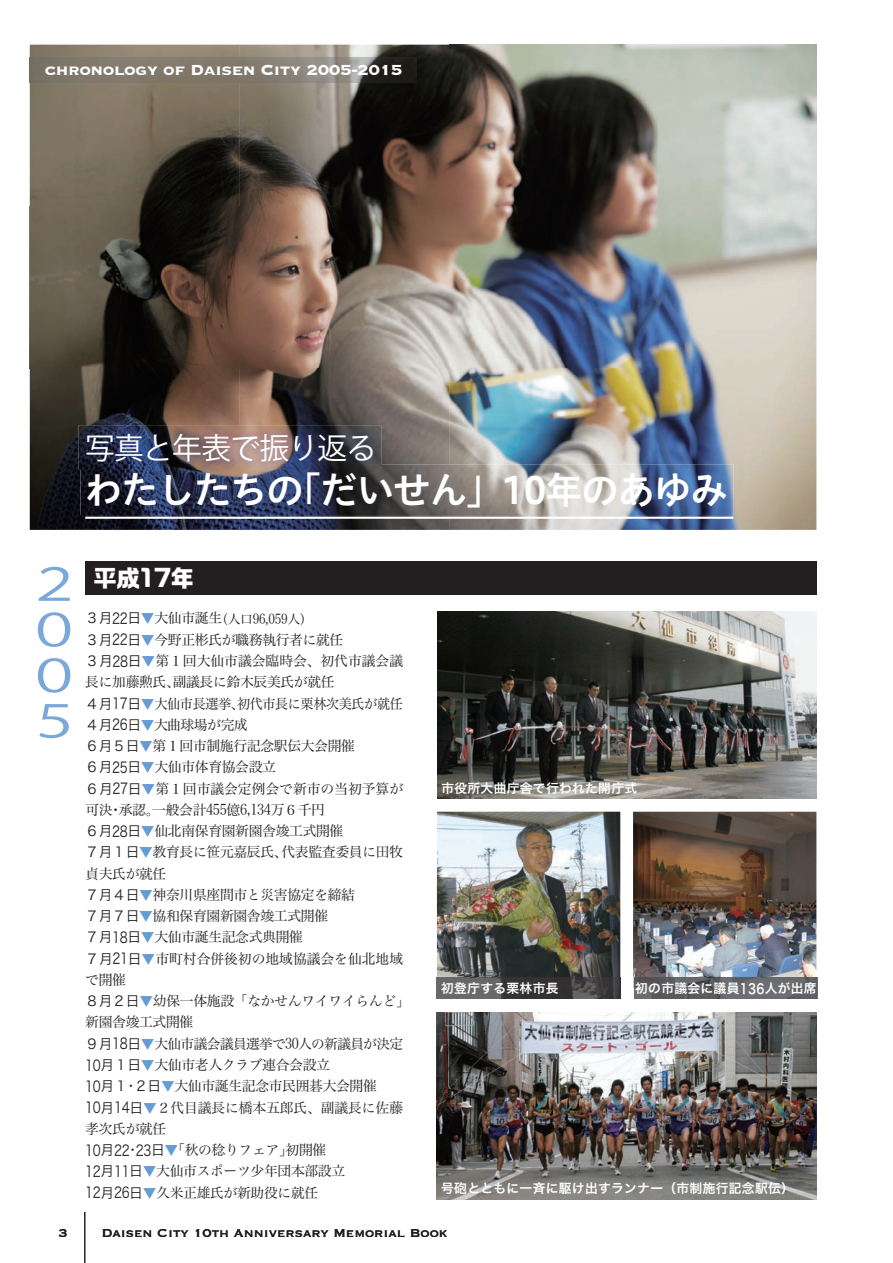
<style>
.page{position:relative;width:893px;height:1263px;background:#fff}
.page>*{position:absolute;margin:0;border:0;box-sizing:border-box;transform-origin:0 0}
.t1{font:44.7px/45.6px "Koz Go Pr 6 N";color:#7ba8d9;text-align:justify;scale:1.35 1}
.t2{font:37.2px "Hiragino UD Sans Std W6";letter-spacing:-.025em;color:#fff}
.t3{font:29.7px "Koz Go Pr 6 N";letter-spacing:-.025em;color:#fff}
.t4{font:700 23.4px "Ro G San Srf Std";letter-spacing:-.025em;color:#fff}
.t5{font:700 19.2px "Copperplate";letter-spacing:-.025em;color:#fff}
.t6{font:15px "Copperplate";color:#231f20}
.t7{font:13.8px/21.3px "Hira Min Pro W3";letter-spacing:-.025em;color:#231f20}
.t8{font:13.8px "Hira Min Pro W3";letter-spacing:-.005em;color:#231f20}
.t9{font:13.8px "Hira Min Pro W3";letter-spacing:-.025em;color:#231f20;scale:.81 1}
.t10{font:13.8px "Hira Kaku Pro N W3";color:#231f20}
.t11{font:13.8px "Hira Min Pro W3";letter-spacing:-.025em;color:#231f20;scale:.95 1}
.t12{font:12.75px "Hira Kaku Pro W6";letter-spacing:.025em;color:#fff}
.s1{font-family:"Hira Kaku Pro N W3"}
.s2{font-family:"Hira Kaku Pro N W3";font-size:14.85px}
.s3{color:#649cd3}
.s4{font-size:12.75px}
.s5{font-size:14.85px}
.s6{font-size:13.8px}
</style>
<div class="page">
<img style="left:30px;top:45px;width:786px;height:485px">
<img style="left:633px;top:812px;width:183px;height:178px">
<hr style="left:84px;top:1212px;width:1px;height:51px;background:#231f20">
<img style="left:437px;top:812px;width:183px;height:165px">
<hr style="left:816px;top:977px;width:2px;height:22px;background:#6c6d70">
<img style="left:634px;top:977px;width:182px;height:22px">
<img style="left:437px;top:977px;width:183px;height:22px">
<img style="left:80px;top:464px;width:653px;height:51px">
<img style="left:78px;top:425px;width:303px;height:45px">
<img style="left:80px;top:464px;width:301px;height:6px">
<hr style="left:85px;top:517px;width:648px;height:2px;background:#fff">
<img style="left:30px;top:57px;width:387px;height:26px">
<div style="left:85px;top:561px;width:732px;height:34px;background:#231f20"></div>
<img style="left:437px;top:611px;width:380px;height:187px">
<img style="left:437px;top:1012px;width:379px;height:187px">
<h3 class="t5" style="left:45px;top:58px;width:359px">chronology of Daisen City 2005-2015</h3>
<h3 class="t3" style="left:85px;top:431px;width:292px">写真と年表で振り返る</h3>
<h2 class="t2" style="left:284px;top:461px;width:445px">「だいせん」10年のあゆみ</h2>
<h2 class="t2" style="left:85px;top:461px;width:220px">わたしたちの</h2>
<h1 class="t1" style="left:24px;top:563px;width:36px">２<br>０<br>０<br>５</h1>
<p class="t6" style="left:59px;top:1223px;width:11px">3</p>
<h3 class="t4" style="left:94px;top:562px;width:102px">平成17年</h3>
<p class="t7" style="left:85px;top:606px;width:138px"><span class="s1">３月</span><span class="s2">22</span><span class="s1">日</span><span class="s3">▼</span>大仙市誕生</p>
<p class="t7" style="left:85px;top:628px;width:260px"><span class="s1">３月</span><span class="s2">22</span><span class="s1">日</span><span class="s3">▼</span>今野正彬氏が職務執行者に就任</p>
<p class="t8" style="left:85px;top:649px;width:319px"><span class="s1">３月</span><span class="s2">28</span><span class="s1">日</span><span class="s3">▼</span>第１回大仙市議会臨時会、初代市議会議</p>
<p class="t7" style="left:173px;top:670px;width:164px">副議長に鈴木辰美氏が就任</p>
<p class="t9" style="left:215px;top:607px;width:121px"><span class="s4">（人口</span>96,059<span class="s4">人(</span></p>
<p class="t7" style="left:85px;top:670px;width:319px">長に加藤勲氏、<br><span class="s1">４月</span><span class="s2">17</span><span class="s1">日</span><span class="s3">▼</span>大仙市長選挙初代市長に栗林次美氏が就任</p>
<p class="t11" style="left:231px;top:691px;width:15px">、</p>
<p class="t7" style="left:85px;top:713px;width:164px"><span class="s1">４月</span><span class="s2">26</span><span class="s1">日</span><span class="s3">▼</span>大曲球場が完成</p>
<p class="t7" style="left:85px;top:734px;width:271px"><span class="s1">６月５日</span><span class="s3">▼</span>第１回市制施行記念駅伝大会開催</p>
<p class="t7" style="left:85px;top:755px;width:192px"><span class="s1">６月</span><span class="s2">25</span><span class="s1">日</span><span class="s3">▼</span>大仙市体育協会設立</p>
<p class="t8" style="left:85px;top:777px;width:319px"><span class="s1">６月</span><span class="s2">27</span><span class="s1">日</span><span class="s3">▼</span>第１回市議会定例会で新市の当初予算が</p>
<p class="t7" style="left:152px;top:798px;width:174px">一般会計<span class="s5">455</span>億<span class="s5">6,134</span>万６千円</p>
<p class="t7" style="left:85px;top:798px;width:29px">可決</p>
<p class="t7" style="left:85px;top:819px;width:260px"><span class="s1">６月</span><span class="s2">28</span><span class="s1">日</span><span class="s3">▼</span>仙北南保育園新園舎竣工式開催</p>
<p class="t7" style="left:281px;top:840px;width:123px">代表監査委員に田牧</p>
<p class="t7" style="left:119px;top:798px;width:42px">承認。</p>
<p class="t7" style="left:109px;top:798px;width:15px">・</p>
<p class="t7" style="left:85px;top:840px;width:326px"><span class="s1">７月１日</span><span class="s3">▼</span>教育長に笹元嘉辰氏、<br>貞夫氏が就任<br><span class="s1">７月４日</span><span class="s3">▼</span>神奈川県座間市と災害協定を締結<br><span class="s1">７月７日</span><span class="s3">▼</span>協和保育園新園舎竣工式開催<br><span class="s1">７月</span><span class="s2">18</span><span class="s1">日</span><span class="s3">▼</span>大仙市誕生記念式典開催<br><span class="s1">７月</span><span class="s2">21</span><span class="s1">日</span><span class="s3">▼</span>市町村合併後初の地域協議会を仙北地域で開催<br><span class="s1">８月２日</span><span class="s3">▼</span>幼保一体施設「なかせんワイワイらんど「新園舎竣工式開催<br><span class="s1">９月</span><span class="s2">18</span><span class="s1">日</span><span class="s3">▼</span>大仙市議会議員選挙で<span class="s5">30</span>人の新議員が決定<br><span class="s2">10</span><span class="s1">月１日</span><span class="s3">▼</span>大仙市老人クラブ連合会設立</p>
<p class="t10" style="left:124px;top:1074px;width:15px">・</p>
<p class="t7" style="left:85px;top:1074px;width:293px"><span class="s2">10</span><span class="s1">月１２日</span><span class="s3">▼</span>大仙市誕生記念市民囲碁大会開催</p>
<p class="t7" style="left:85px;top:1095px;width:319px"><span class="s2">10</span><span class="s1">月</span><span class="s2">14</span><span class="s1">日</span><span class="s3">▼</span>２代目議長に橋本五郎氏、副議長に佐藤</p>
<p class="t7" style="left:85px;top:1117px;width:83px">孝次氏が就任</p>
<p class="t7" style="left:286px;top:1138px;width:42px">初開催</p>
<p class="t7" style="left:85px;top:1138px;width:261px"><span class="s2">10</span><span class="s1">月</span><span class="s2">22 23</span><span class="s1">日</span><span class="s3">▼</span>「秋の稔りフェア」<br><span class="s2">12</span><span class="s1">月</span><span class="s2">11</span><span class="s1">日</span><span class="s3">▼</span>大仙市スポーツ少年団本部設立<br><span class="s2">12</span><span class="s1">月</span><span class="s2">26</span><span class="s1">日</span><span class="s3">▼</span>久米正雄氏が新助役に就任</p>
<p class="t10" style="left:126px;top:1137px;width:15px">・</p>
<p class="t12" style="left:441px;top:776px;width:197px">市役所大曲庁舎で行われた開庁式</p>
<p class="t12" style="left:441px;top:977px;width:119px">初登庁する栗林市長</p>
<p class="t12" style="left:635px;top:977px;width:183px">初の市議会に議員<span class="s6">136</span>人が出席</p>
<p class="t12" style="left:441px;top:1177px;width:354px">号砲とともに一斉に駆け出すランナー（市制施行記念駅伝(</p>
<p class="t6" style="left:102px;top:1223px;width:347px">Daisen City 10th Anniversary Memorial Book</p>
</div>
